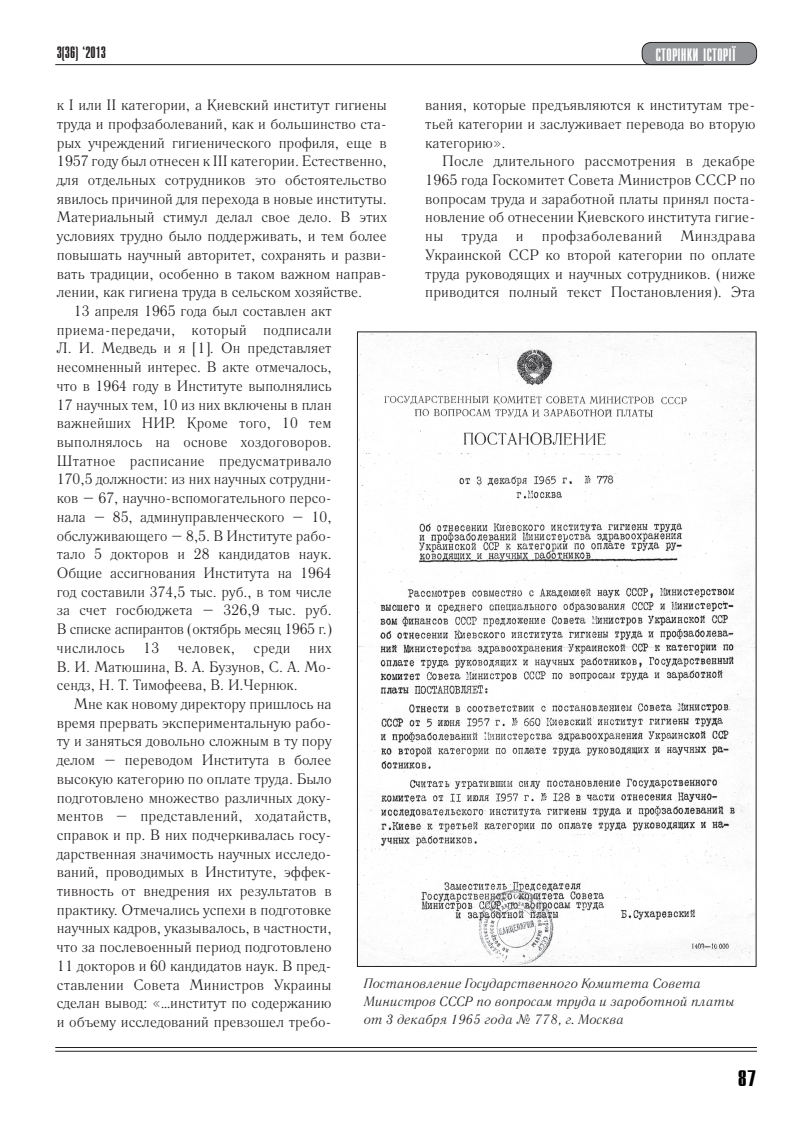
<style>
.page{position:relative;width:808px;height:1127px;background:#fff}
.page>*{position:absolute;margin:0;border:0;box-sizing:border-box;transform-origin:0 0}
.t1{font:22.5px "Compact C Bold Cyrillic";color:#000}
.t2{font:18px "Compact C";color:#fff}
.t3{font:16.5px "Compact C";color:#231f20}
.Text{font:15px/18.8px "Literaturnaya C";color:#231f20;text-align:justify}
.Pictures{font:italic 13.5px/18px "Literaturnaya C";color:#231f20}
</style>
<div class="page">
<svg style="left:55px;top:1050px;width:702px;height:1px"></svg>
<hr style="left:55px;top:1047px;width:702px;height:1px;background:#231f20">
<hr style="left:55px;top:1051px;width:702px;height:1px;background:#231f20">
<div style="left:642px;top:42px;width:114px;height:23px;background:#939598;border-radius:9px"></div>
<div style="left:642px;top:42px;width:115px;height:23px;border:1px solid #231f20;border-radius:9px"></div>
<hr style="left:55px;top:64px;width:649px;height:1px;background:#231f20">
<img style="left:359px;top:334px;width:395px;height:631px">
<p class="t3" style="left:57px;top:45px;width:51px">3(36) ‘2013</p>
<p class="t2" style="left:656px;top:46px;width:82px">СТОРІНКИ ІСТОРІЇ</p>
<p class="Text" style="left:57px;top:96px;width:332px">к І или ІІ категории, а Киевский институт гигиены труда и профзаболеваний, как и большинство ста&shy;рых учреждений гигиенического профиля, еще в 1957 году был отнесен к ІІІ категории. Естественно, для отдельных сотрудников это обстоятельство явилось причиной для перехода в новые институты.<br>Материальный стимул делал свое дело. В этих условиях трудно было поддерживать, и тем более повышать научный авторитет, сохранять и разви&shy;вать традиции, особенно в таком важном направ&shy;лении, как гигиена труда в сельском хозяйстве.</p>
<p class="Text" style="left:57px;top:302px;width:276px;text-align:left;text-indent:17px">13 апреля 1965 года был составлен акт приема-передачи, который подписали Л. И. Медведь и я [1]. Он представляет несомненный интерес. В акте отмечалось, что в 1964 году в Институте выполнялись 17 научных тем, 10 из них включены в план важнейших НИР. Кроме того, 10 тем выполнялось на основе хоздоговоров.<br>Штатное расписание предусматривало 170,5 должности: из них научных сотрудни&shy;ков – 67, научно-вспомогательного персо&shy;нала – 85, админуправленческого – 10, обслуживающего – 8,5. В Институте рабо&shy;тало 5 докторов и 28 кандидатов наук.<br>Общие ассигнования Института на 1964 год составили 374,5 тыс. руб., в том числе за счет госбюджета – 326,9 тыс. руб.<br>В списке аспирантов (октябрь месяц 1965 г.) числилось 13 человек, среди них В. И. Матюшина, В. А. Бузунов, С. А. Мо-- сендз, Н. Т. Тимофеева, В. И.Чернюк.</p>
<p class="Text" style="left:57px;top:694px;width:276px;text-indent:17px">Мне как новому директору пришлось на время прервать экспериментальную рабо&shy;ту и заняться довольно сложным в ту пору делом – переводом Института в более высокую категорию по оплате труда. Было подготовлено множество различных доку&shy;ментов – представлений, ходатайств, справок и пр. В них подчеркивалась госу&shy;дарственная значимость научных исследо&shy;ваний, проводимых в Институте, эффек&shy;тивность от внедрения их результатов в практику. Отмечались успехи в подготовке научных кадров, указывалось, в частности, что за послевоенный период подготовлено 11 докторов и 60 кандидатов наук. В пред&shy;ставлении Совета Министров Украины сделан вывод: «…институт по содержанию и объему исследований превзошел требо-</p>
<p class="Text" style="left:425px;top:96px;width:332px">вания, которые предъявляются к институтам тре&shy;тьей категории и заслуживает перевода во вторую категорию».</p>
<p class="Text" style="left:425px;top:152px;width:332px;text-indent:17px">После длительного рассмотрения в декабре 1965 года Госкомитет Совета Министров СССР по вопросам труда и заработной платы принял поста&shy;новление об отнесении Киевского института гигие&shy;ны труда и профзаболеваний Минздрава Украинской ССР ко второй категории по оплате труда руководящих и научных сотрудников. (ниже приводится полный текст Постановления). Эта</p>
<p class="Pictures" style="left:364px;top:975px;width:372px">Постановление Государственного Комитета Совета<br>Министров СССР по вопросам труда и зароботной платы от 3 декабря 1965 года № 778, г. Москва</p>
<h1 class="t1" style="left:738px;top:1067px;width:20px">87</h1>
</div>
